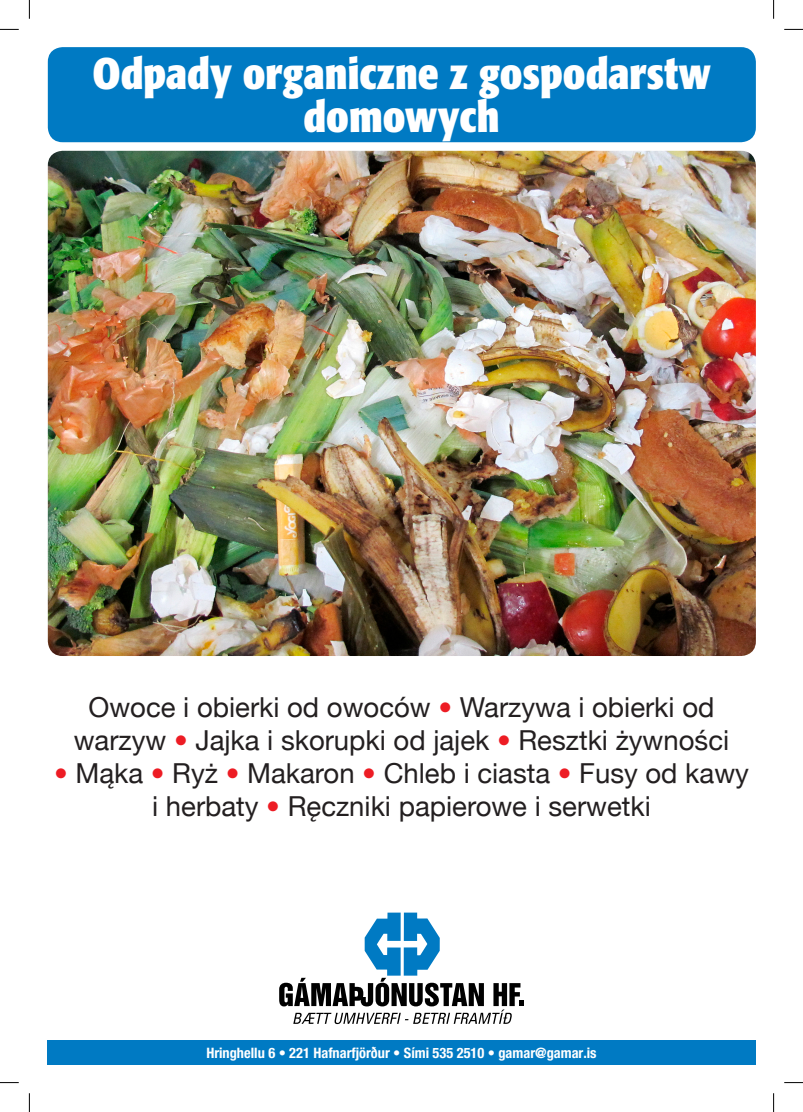
<style>
.page{position:relative;width:803px;height:1112px;background:#fff}
.page>*{position:absolute;margin:0;border:0;box-sizing:border-box;transform-origin:0 0}
.t1{font:700 condensed 43.75px/43.8px "Formata";color:#fff;text-align:center}
.t2{font:27.5px/33px "Helvetica Neue";color:#231f20;text-align:center}
.t3{font:700 condensed 14.38px "Helvetica Neue";color:#fff}
.s1{color:#ed1c24}
</style>
<div class="page">
<div style="left:48px;top:47px;width:708px;height:95px;background:#007ac3;border-radius:15px"></div>
<img style="left:48px;top:151px;width:708px;height:505px">
<div style="left:47px;top:1040px;width:709px;height:24px;background:#007ac3"></div>
<svg style="left:279px;top:912px;width:245px;height:111px"></svg>
<svg style="left:0;top:29px;width:19px;height:1px"></svg>
<svg style="left:784px;top:29px;width:19px;height:1px"></svg>
<svg style="left:0;top:1082px;width:19px;height:1px"></svg>
<svg style="left:784px;top:1082px;width:19px;height:1px"></svg>
<svg style="left:29px;top:0;width:1px;height:19px"></svg>
<svg style="left:29px;top:1093px;width:1px;height:18px"></svg>
<svg style="left:773px;top:0;width:1px;height:19px"></svg>
<svg style="left:773px;top:1093px;width:1px;height:18px"></svg>
<h1 class="t1" style="left:92px;top:51px;width:620px">Odpady organiczne z gospodarstw domowych</h1>
<p class="t2" style="left:74px;top:688px;width:657px">Owoce i obierki od owoców <span class="s1">•</span> Warzywa i obierki od warzyw <span class="s1">•</span> Jajka i skorupki od jajek <span class="s1">•</span> Resztki żywności</p>
<p class="t2" style="left:54px;top:754px;width:696px"><span class="s1">•</span> Mąka <span class="s1">•</span> Ryż <span class="s1">•</span> Makaron <span class="s1">•</span> Chleb i ciasta <span class="s1">•</span> Fusy od kawy i herbaty <span class="s1">•</span> Ręczniki papierowe i serwetki</p>
<p class="t3" style="left:206px;top:1043px;width:392px">Hringhellu 6 • 221 Hafnarfjörður • Sími 535 2510 • gamar@gamar.is</p>
</div>
